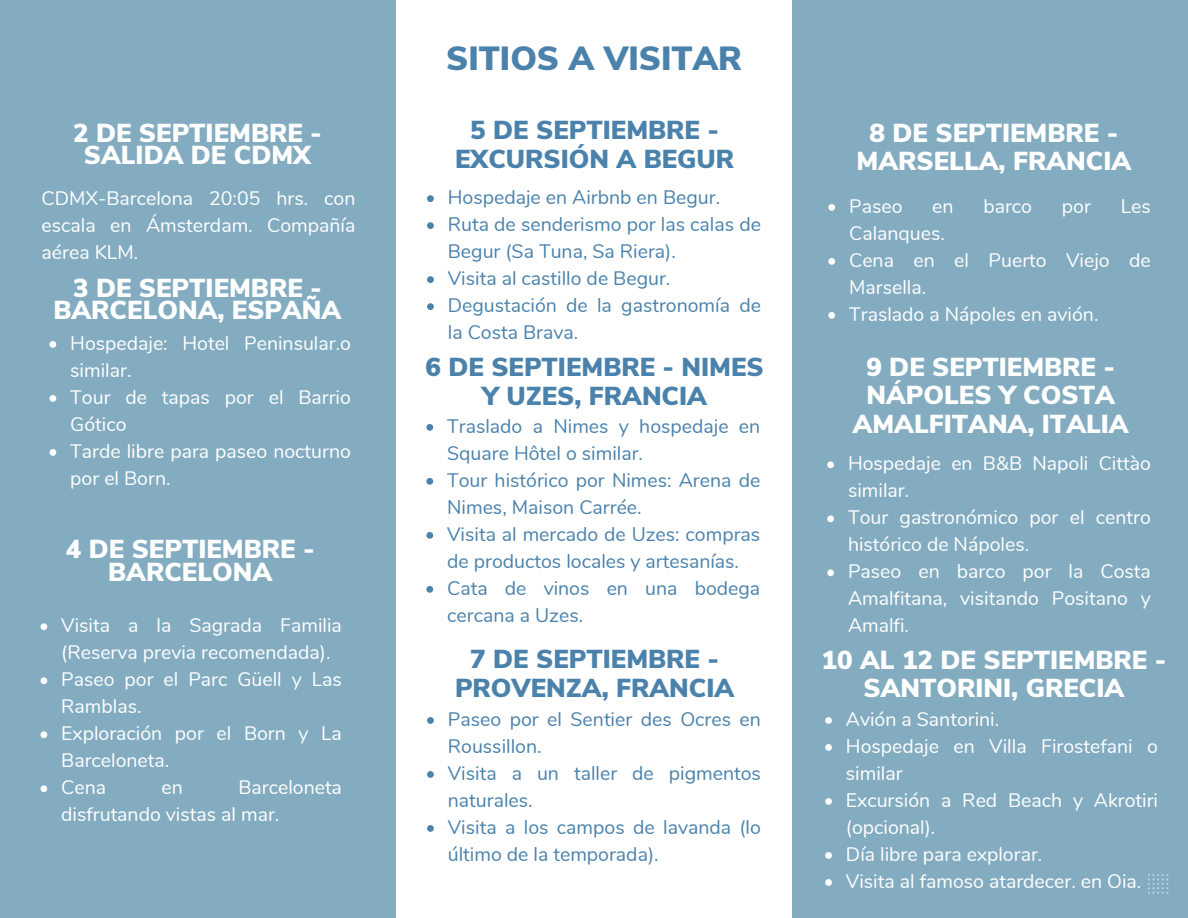
<style>
.page{position:relative;width:1188px;height:918px;background:#83acc1}
.page>*{position:absolute;margin:0;border:0;box-sizing:border-box;transform-origin:0 0}
.t1{font:900 33.45px "Nunito Sans";color:#4a82ac}
.t2{font:900 25.95px/28.2px "Nunito Sans";color:#fff;text-align:center}
.t3{font:900 25.95px/29.2px "Nunito Sans";color:#4a82ac;text-align:center}
.t4{font:19.5px/27px "Nunito";color:#fff}
.t5{font:19.5px/27px "Nunito";color:#4a82ac}
</style>
<div class="page">
<div style="left:396px;top:0;width:396px;height:918px;background:#fff"></div>
<svg style="left:1148px;top:874px;width:21px;height:20px"></svg>
<svg style="left:828px;top:204px;width:7px;height:7px"></svg>
<svg style="left:828px;top:258px;width:7px;height:7px"></svg>
<svg style="left:828px;top:312px;width:7px;height:7px"></svg>
<svg style="left:50px;top:341px;width:6px;height:7px"></svg>
<svg style="left:50px;top:395px;width:6px;height:7px"></svg>
<svg style="left:50px;top:449px;width:6px;height:7px"></svg>
<svg style="left:427px;top:195px;width:7px;height:7px"></svg>
<svg style="left:427px;top:222px;width:7px;height:7px"></svg>
<svg style="left:427px;top:276px;width:7px;height:7px"></svg>
<svg style="left:427px;top:303px;width:7px;height:7px"></svg>
<svg style="left:426px;top:424px;width:7px;height:7px"></svg>
<svg style="left:426px;top:478px;width:7px;height:7px"></svg>
<svg style="left:426px;top:532px;width:7px;height:7px"></svg>
<svg style="left:426px;top:586px;width:7px;height:7px"></svg>
<svg style="left:827px;top:461px;width:7px;height:7px"></svg>
<svg style="left:827px;top:515px;width:7px;height:7px"></svg>
<svg style="left:41px;top:623px;width:6px;height:7px"></svg>
<svg style="left:41px;top:677px;width:6px;height:7px"></svg>
<svg style="left:41px;top:731px;width:6px;height:7px"></svg>
<svg style="left:41px;top:785px;width:6px;height:7px"></svg>
<svg style="left:427px;top:717px;width:7px;height:7px"></svg>
<svg style="left:427px;top:771px;width:7px;height:7px"></svg>
<svg style="left:427px;top:825px;width:7px;height:7px"></svg>
<svg style="left:825px;top:717px;width:7px;height:7px"></svg>
<svg style="left:825px;top:744px;width:7px;height:7px"></svg>
<svg style="left:825px;top:798px;width:7px;height:7px"></svg>
<svg style="left:825px;top:852px;width:7px;height:7px"></svg>
<svg style="left:825px;top:879px;width:7px;height:7px"></svg>
<p class="t1" style="left:446px;top:36px;width:297px">SITIOS A VISITAR</p>
<p class="t3" style="left:455px;top:115px;width:281px">5 DE SEPTIEMBRE -<br>EXCURSIÓN A BEGUR</p>
<h2 class="t2" style="left:73px;top:122px;width:250px;line-height:22.5px">2 DE SEPTIEMBRE -<br>SALIDA DE CDMX</h2>
<p class="t2" style="left:857px;top:120px;width:276px">8 DE SEPTIEMBRE -<br>MARSELLA, FRANCIA</p>
<p class="t4" style="left:849px;top:193px;width:55px">Paseo</p>
<p class="t4" style="left:932px;top:193px;width:23px">en</p>
<p class="t4" style="left:983px;top:193px;width:50px">barco</p>
<p class="t4" style="left:1062px;top:193px;width:31px">por</p>
<p class="t4" style="left:1121px;top:193px;width:32px">Les</p>
<p class="t4" style="left:849px;top:220px;width:97px">Calanques.</p>
<p class="t4" style="left:849px;top:247px;width:303px">Cena en el Puerto Viejo de<br>Marsella.</p>
<p class="t4" style="left:849px;top:301px;width:251px">Traslado a Nápoles en avión.</p>
<h2 class="t4" style="left:70px;top:330px;width:282px">Hospedaje: Hotel Peninsular.o similar.</h2>
<p class="t4" style="left:70px;top:384px;width:282px">Tour de tapas por el Barrio<br>Gótico</p>
<p class="t4" style="left:70px;top:438px;width:282px">Tarde libre para paseo nocturno por el Born.</p>
<p class="t5" style="left:448px;top:184px;width:274px">Hospedaje en Airbnb en Begur.</p>
<h2 class="t5" style="left:448px;top:211px;width:315px">Ruta de senderismo por las calas de<br>Begur (Sa Tuna, Sa Riera).</h2>
<p class="t5" style="left:448px;top:265px;width:224px">Visita al castillo de Begur.</p>
<p class="t5" style="left:448px;top:292px;width:315px">Degustación de la gastronomía de la Costa Brava.</p>
<h1 class="t4" style="left:42px;top:185px;width:315px;text-align:justify">CDMX-Barcelona 20:05 hrs. con escala en Ámsterdam. Compañía aérea KLM.</h1>
<p class="t2" style="left:54px;top:277px;width:289px;line-height:22.5px">3 DE SEPTIEMBRE -<br>BARCELONA, ESPAÑA</p>
<p class="t3" style="left:425px;top:353px;width:340px">6 DE SEPTIEMBRE - NIMES<br>Y UZES, FRANCIA</p>
<p class="t2" style="left:853px;top:354px;width:278px">9 DE SEPTIEMBRE -<br>NÁPOLES Y COSTA<br>AMALFITANA, ITALIA</p>
<p class="t4" style="left:848px;top:451px;width:304px">Hospedaje en B&amp;B Napoli Cittào similar.</p>
<h2 class="t4" style="left:848px;top:505px;width:304px">Tour gastronómico por el centro histórico de Nápoles.</h2>
<p class="t4" style="left:848px;top:559px;width:304px">Paseo en barco por la Costa<br>Amalfitana, visitando Positano y</p>
<h2 class="t5" style="left:447px;top:413px;width:315px">Traslado a Nimes y hospedaje en<br>Square Hôtel o similar.</h2>
<p class="t5" style="left:447px;top:467px;width:315px">Tour histórico por Nimes: Arena de<br>Nimes, Maison Carrée.</p>
<h2 class="t5" style="left:447px;top:521px;width:315px">Visita al mercado de Uzes: compras de productos locales y artesanías.</h2>
<p class="t5" style="left:447px;top:575px;width:315px">Cata de vinos en una bodega cercana a Uzes.</p>
<p class="t2" style="left:66px;top:539px;width:250px;line-height:22.5px">4 DE SEPTIEMBRE -<br>BARCELONA</p>
<p class="t4" style="left:61px;top:612px;width:282px">Visita a la Sagrada Familia</p>
<p class="t4" style="left:848px;top:613px;width:63px">Amalfi.</p>
<p class="t4" style="left:61px;top:639px;width:271px">(Reserva previa recomendada).</p>
<p class="t4" style="left:61px;top:666px;width:282px">Paseo por el Parc Güell y Las<br>Ramblas.</p>
<p class="t4" style="left:61px;top:720px;width:282px">Exploración por el Born y La<br>Barceloneta.</p>
<h2 class="t4" style="left:61px;top:774px;width:46px">Cena</h2>
<h2 class="t4" style="left:162px;top:774px;width:23px">en</h2>
<p class="t3" style="left:455px;top:644px;width:281px">7 DE SEPTIEMBRE -<br>PROVENZA, FRANCIA</p>
<p class="t2" style="left:822px;top:647px;width:346px">10 AL 12 DE SEPTIEMBRE -<br>SANTORINI, GRECIA</p>
<p class="t4" style="left:846px;top:706px;width:155px">Avión a Santorini.</p>
<p class="t4" style="left:846px;top:733px;width:314px">Hospedaje en Villa Firostefani o similar</p>
<h2 class="t4" style="left:846px;top:787px;width:314px">Excursión a Red Beach y Akrotiri (opcional).</h2>
<p class="t4" style="left:846px;top:841px;width:198px">Día libre para explorar.</p>
<p class="t4" style="left:846px;top:868px;width:297px">Visita al famoso atardecer. en Oia.</p>
<p class="t5" style="left:448px;top:706px;width:315px">Paseo por el Sentier des Ocres en<br>Roussillon.</p>
<p class="t5" style="left:448px;top:760px;width:315px">Visita a un taller de pigmentos naturales.</p>
<h2 class="t5" style="left:448px;top:814px;width:315px">Visita a los campos de lavanda (lo último de la temporada).</h2>
<h2 class="t4" style="left:61px;top:774px;width:282px;text-indent:177px">Barceloneta disfrutando vistas al mar.</h2>
</div>
